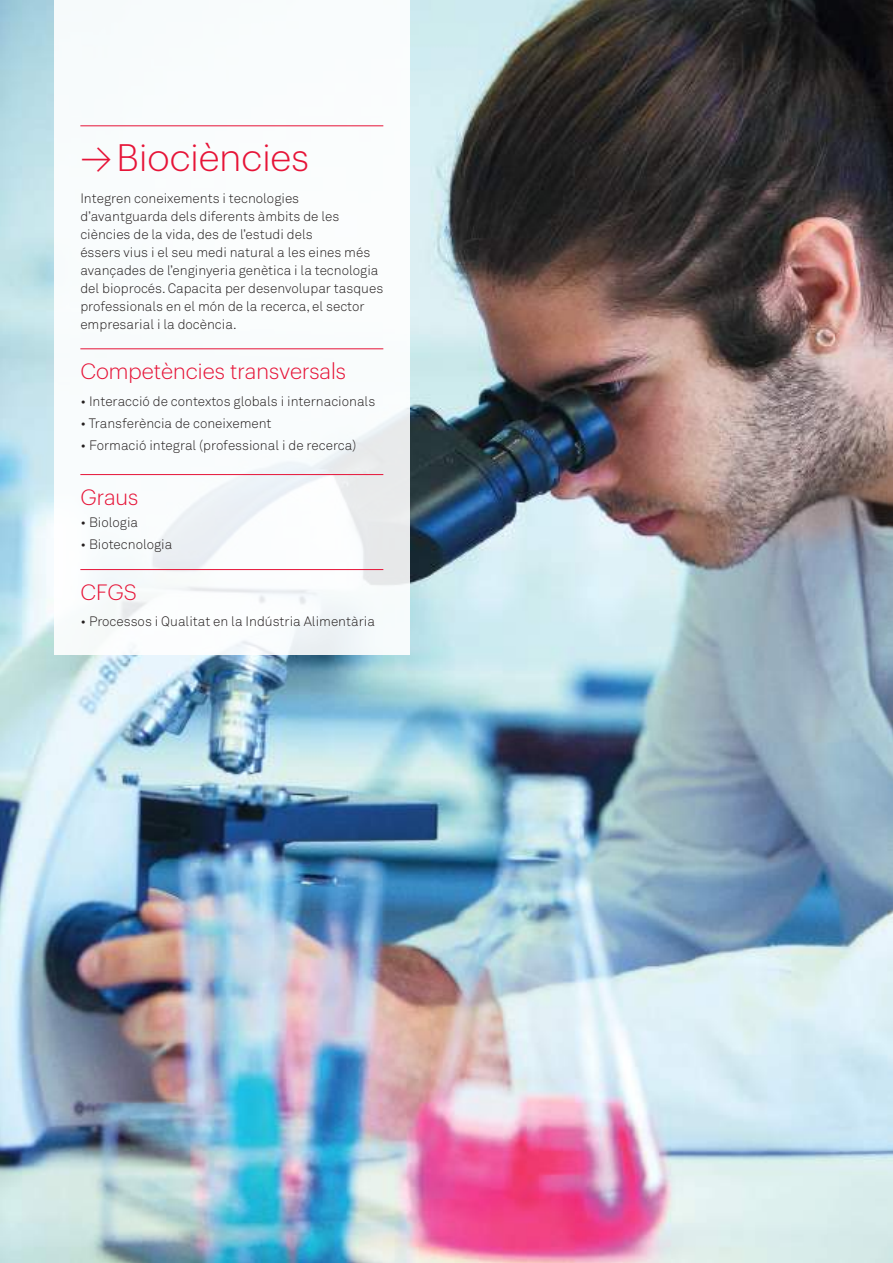
<style>
.page{position:relative;width:893px;height:1263px;background:#fff}
.page>*{position:absolute;margin:0;border:0;box-sizing:border-box;transform-origin:0 0}
.t1{font:300 37.5px "Graphik";color:#e61337}
.t2{font:300 21.75px "Graphik";color:#e61337}
.t3{font:13.5px/18px "Akkurat Light Pro";color:#241f1f}
.s1{font-family:"Akkurat Light Pro";font-weight:400}
</style>
<div class="page">
<img style="left:0;top:0;width:893px;height:1263px">
<div style="left:54px;top:0;width:356px;height:655px;background:#fff"></div>
<hr style="left:80px;top:348px;width:303px;height:1px;background:#e61337">
<hr style="left:80px;top:474px;width:303px;height:1px;background:#e61337">
<hr style="left:80px;top:569px;width:303px;height:1px;background:#e61337">
<hr style="left:80px;top:125px;width:303px;height:1px;background:#e61337">
<h1 class="t1" style="left:80px;top:130px;width:230px"><span class="s1">→</span>Biociències</h1>
<p class="t3" style="left:80px;top:189px;width:304px">Integren coneixements i tecnologies d’avantguarda dels diferents àmbits de les ciències de la vida, des de l’estudi dels<br>éssers vius i el seu medi natural a les eines més avançades de l’enginyeria genètica i la tecnologia del bioprocés. Capacita per desenvolupar tasques professionals en el món de la recerca, el sector empresarial i la docència.</p>
<h2 class="t2" style="left:80px;top:355px;width:267px">Competències transversals</h2>
<p class="t3" style="left:80px;top:392px;width:296px">• Interacció de contextos globals i internacionals</p>
<p class="t3" style="left:80px;top:414px;width:193px">• Transferència de coneixement</p>
<p class="t3" style="left:80px;top:437px;width:277px">• Formació integral (professional i de recerca)</p>
<h2 class="t2" style="left:80px;top:481px;width:59px">Graus</h2>
<p class="t3" style="left:80px;top:514px;width:59px">• Biologia</p>
<p class="t3" style="left:80px;top:536px;width:94px">• Biotecnologia</p>
<h2 class="t2" style="left:80px;top:576px;width:58px">CFGS</h2>
<p class="t3" style="left:80px;top:613px;width:296px">• Processos i Qualitat en la Indústria Alimentària</p>
</div>
